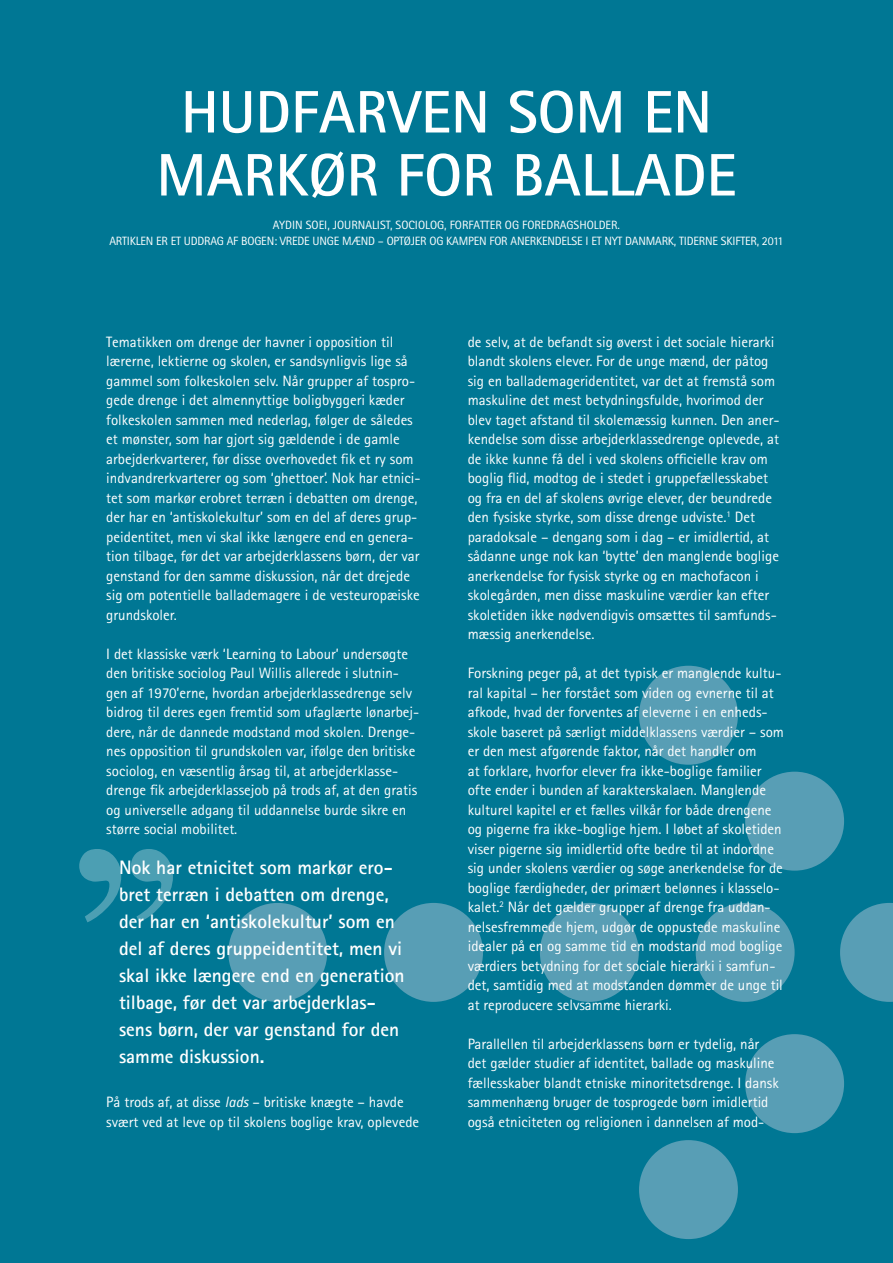
<style>
.page{position:relative;width:893px;height:1263px;background:#007794}
.page>*{position:absolute;margin:0;border:0;box-sizing:border-box;transform-origin:0 0}
.t1{font:700 60px/63px "Rotis Sans Serif";color:#fff;text-align:center}
.t2{font:700 19.5px/27px "Rotis Sans Serif";color:#fff}
.t3{font:15px/19.5px "Rotis Sans Serif";color:#fff}
.t4{font:12px/16.5px "Rotis Sans Serif";letter-spacing:-.015em;color:#fff;text-align:center}
.s1{font-style:italic}
</style>
<div class="page">
<div style="left:228px;top:903px;width:99px;height:99px;background:#589eb5;border-radius:50%"></div>
<div style="left:384px;top:903px;width:99px;height:99px;background:#589eb5;border-radius:50%"></div>
<div style="left:540px;top:903px;width:99px;height:99px;background:#589eb5;border-radius:50%"></div>
<div style="left:696px;top:903px;width:99px;height:99px;background:#589eb5;border-radius:50%"></div>
<svg style="left:840px;top:903px;width:53px;height:99px"></svg>
<div style="left:745px;top:772px;width:99px;height:99px;background:#589eb5;border-radius:50%"></div>
<div style="left:745px;top:1034px;width:99px;height:99px;background:#589eb5;border-radius:50%"></div>
<div style="left:639px;top:666px;width:99px;height:99px;background:#589eb5;border-radius:50%"></div>
<div style="left:639px;top:1140px;width:99px;height:99px;background:#589eb5;border-radius:50%"></div>
<svg style="left:79px;top:849px;width:94px;height:73px"></svg>
<h1 class="t1" style="left:156px;top:80px;width:581px">HUDFARVEN SOM EN<br>MARKØR FOR BALLADE</h1>
<p class="t4" style="left:109px;top:216px;width:676px">AYDIN SOEI, JOURNALIST, SOCIOLOG, FORFATTER OG FOREDRAGSHOLDER.<br>ARTIKLEN ER ET UDDRAG AF BOGEN: VREDE UNGE MÆND – OPTØJER OG KAMPEN FOR ANERKENDELSE I ET NYT DANMARK, TIDERNE SKIFTER, 2011</p>
<p class="t3" style="left:106px;top:332px;width:316px">Tematikken om drenge der havner i opposition til lærerne, lektierne og skolen, er sandsynligvis lige så gammel som folkeskolen selv. Når grupper af tospro&shy;gede drenge i det almennyttige boligbyggeri kæder folkeskolen sammen med nederlag, følger de således et mønster, som har gjort sig gældende i de gamle arbejderkvarterer, før disse overhovedet fik et ry som indvandrerkvarterer og som ‘ghettoer’. Nok har etnici&shy;tet som markør erobret terræn i debatten om drenge, der har en ‘antiskolekultur’ som en del af deres grup&shy;peidentitet, men vi skal ikke længere end en genera&shy;tion tilbage, før det var arbejderklassens børn, der var genstand for den samme diskussion, når det drejede sig om potentielle ballademagere i de vesteuropæiske grundskoler.</p>
<p class="t3" style="left:106px;top:644px;width:314px">I det klassiske værk ‘Learning to Labour’ undersøgte den britiske sociolog Paul Willis allerede i slutnin&shy;gen af 1970’erne, hvordan arbejderklassedrenge selv bidrog til deres egen fremtid som ufaglærte lønarbej&shy;dere, når de dannede modstand mod skolen. Drenge&shy;nes opposition til grundskolen var, ifølge den britiske sociolog, en væsentlig årsag til, at arbejderklasse&shy;drenge fik arbejderklassejob på trods af, at den gratis og universelle adgang til uddannelse burde sikre en større social mobilitet.</p>
<p class="t2" style="left:119px;top:853px;width:287px">Nok har etnicitet som markør ero&shy;bret terræn i debatten om drenge, der har en ‘antiskolekultur’ som en del af deres gruppeidentitet, men vi skal ikke længere end en generation tilbage, før det var arbejderklas&shy;sens børn, der var genstand for den samme diskussion.</p>
<p class="t3" style="left:106px;top:1092px;width:314px">På trods af, at disse <span class="s1">lads</span> – britiske knægte – havde svært ved at leve op til skolens boglige krav, oplevede</p>
<p class="t3" style="left:468px;top:332px;width:313px">de selv, at de befandt sig øverst i det sociale hierarki blandt skolens elever. For de unge mænd, der påtog sig en ballademageridentitet, var det at fremstå som maskuline det mest betydningsfulde, hvorimod der blev taget afstand til skolemæssig kunnen. Den aner&shy;kendelse som disse arbejderklassedrenge oplevede, at de ikke kunne få del i ved skolens officielle krav om boglig flid, modtog de i stedet i gruppefællesskabet og fra en del af skolens øvrige elever, der beundrede den fysiske styrke, som disse drenge udviste.<sup>1</sup> Det paradoksale – dengang som i dag – er imidlertid, at sådanne unge nok kan ‘bytte’ den manglende boglige anerkendelse for fysisk styrke og en machofacon i skolegården, men disse maskuline værdier kan efter skoletiden ikke nødvendigvis omsættes til samfunds&shy;mæssig anerkendelse.</p>
<p class="t3" style="left:468px;top:663px;width:318px">Forskning peger på, at det typisk er manglende kultu&shy;ral kapital – her forstået som viden og evnerne til at afkode, hvad der forventes af eleverne i en enheds&shy;skole baseret på særligt middelklassens værdier – som er den mest afgørende faktor, når det handler om<br>at forklare, hvorfor elever fra ikke-boglige familier ofte ender i bunden af karakterskalaen. Manglende kulturel kapitel er et fælles vilkår for både drengene og pigerne fra ikke-boglige hjem. I løbet af skoletiden viser pigerne sig imidlertid ofte bedre til at indordne sig under skolens værdier og søge anerkendelse for de boglige færdigheder, der primært belønnes i klasselo&shy;kalet.<sup>2</sup> Når det gælder grupper af drenge fra uddan&shy;nelsesfremmede hjem, udgør de oppustede maskuline idealer på en og samme tid en modstand mod boglige værdiers betydning for det sociale hierarki i samfun&shy;det, samtidig med at modstanden dømmer de unge til at reproducere selvsamme hierarki.</p>
<p class="t3" style="left:468px;top:1034px;width:312px">Parallellen til arbejderklassens børn er tydelig, når det gælder studier af identitet, ballade og maskuline fællesskaber blandt etniske minoritetsdrenge. I dansk sammenhæng bruger de tosprogede børn imidlertid også etniciteten og religionen i dannelsen af mod-</p>
</div>
